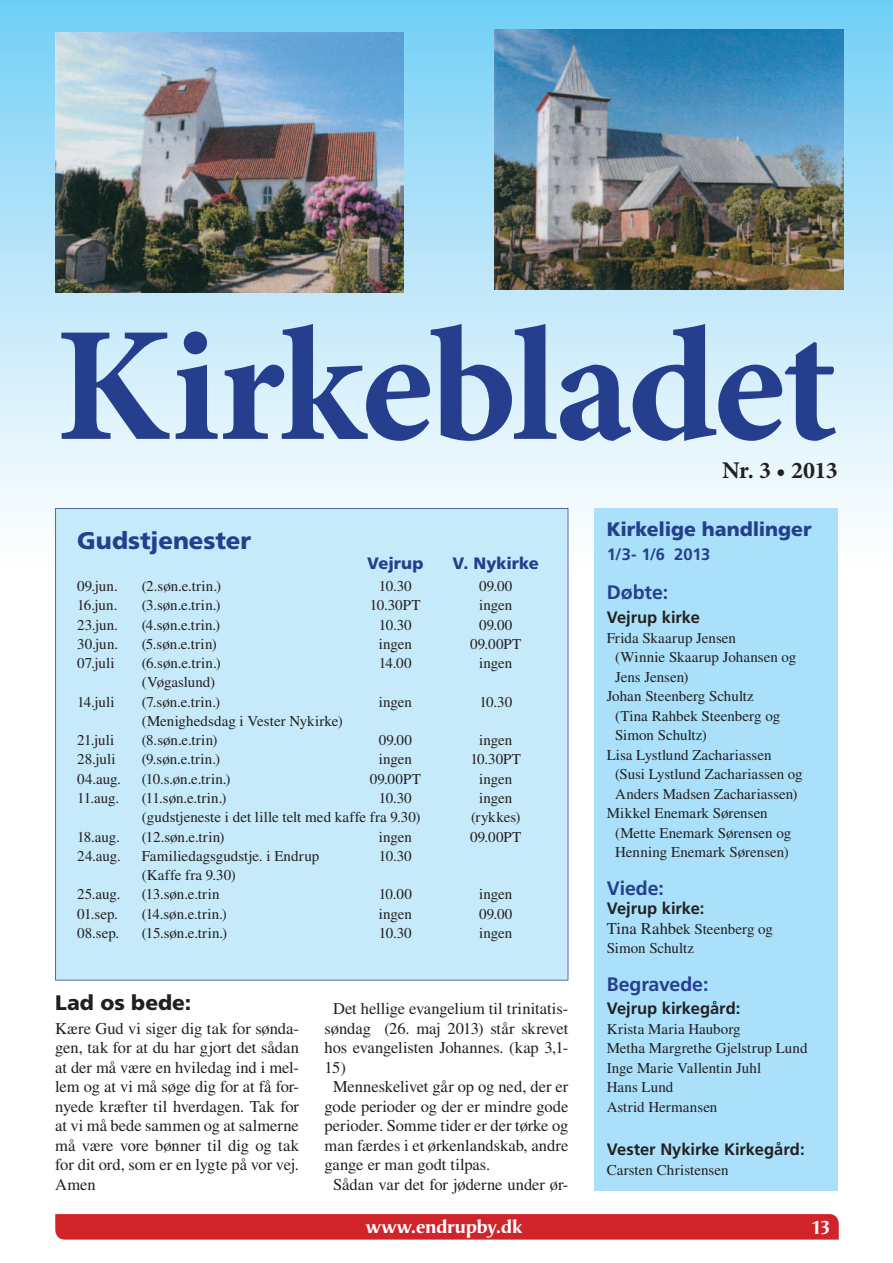
<style>
.page{position:relative;width:893px;height:1263px;background:#fff}
.page>*{position:absolute;margin:0;border:0;box-sizing:border-box;transform-origin:0 0}
.t1{font:700 163.5px "Minion Pro";letter-spacing:-.02em;color:#253f8e}
.t2{font:900 24px "Frutiger LT";color:#253f8e}
.t3{font:700 24px "Minion Pro";letter-spacing:-.025em;color:#231f20}
.t4{font:900 21px "Frutiger LT";color:#231f20}
.t5{font:700 19.5px "Frutiger LT";color:#253f8e}
.t6{font:900 19.5px "Frutiger LT";letter-spacing:-.005em;color:#253f8e}
.t7{font:700 19.5px "Odense";letter-spacing:-.005em;color:#fff}
.t8{font:16.5px/19.5px "Times LT";letter-spacing:-.005em;color:#231f20;text-align:justify}
.t9{font:700 16.5px "Frutiger LT";color:#231f20}
.t10{font:900 16.5px "Frutiger LT";letter-spacing:-.005em;color:#253f8e}
.t11{font:700 16.5px "Frutiger LT";color:#253f8e}
.t12{font:15px/19.5px "Times LT";color:#231f20}
.s1{font-size:16.5px}
</style>
<div class="page">
<div style="left:0;top:0;width:893px;height:621px;background:linear-gradient(to bottom,#77cff4,#fff)"></div>
<img style="left:55px;top:33px;width:349px;height:259px">
<img style="left:495px;top:30px;width:348px;height:259px">
<div style="left:594px;top:508px;width:244px;height:683px;background:#aae0f9"></div>
<div style="left:55px;top:508px;width:513px;height:472px;background:#c6eafa"></div>
<div style="left:55px;top:1214px;width:784px;height:25px;background:#d1232a"></div>
<h1 class="t1" style="left:55px;top:271px;width:784px">Kirkebladet</h1>
<h2 class="t2" style="left:77px;top:526px;width:175px">Gudstjenester</h2>
<p class="t10" style="left:367px;top:553px;width:58px">Vejrup</p>
<p class="t10" style="left:453px;top:553px;width:88px">V. Nykirke</p>
<p class="t12" style="left:77px;top:576px;width:42px">09.jun.</p>
<p class="t12" style="left:142px;top:576px;width:81px">(2.søn.e.trin.)</p>
<p class="t12" style="left:379px;top:576px;width:34px">10.30</p>
<p class="t12" style="left:479px;top:576px;width:35px">09.00</p>
<p class="t12" style="left:77px;top:595px;width:42px">16.jun.</p>
<p class="t12" style="left:142px;top:595px;width:80px">(3.søn.e.trin.)</p>
<p class="t12" style="left:370px;top:595px;width:52px">10.30PT</p>
<p class="t12" style="left:479px;top:595px;width:35px">ingen</p>
<p class="t12" style="left:77px;top:614px;width:42px">23.jun.</p>
<p class="t12" style="left:142px;top:614px;width:80px">(4.søn.e.trin.)</p>
<p class="t12" style="left:379px;top:614px;width:34px">10.30</p>
<p class="t12" style="left:479px;top:614px;width:35px">09.00</p>
<p class="t12" style="left:77px;top:634px;width:42px">30.jun.</p>
<p class="t12" style="left:142px;top:634px;width:76px">(5.søn.e.trin)</p>
<p class="t12" style="left:379px;top:634px;width:35px">ingen</p>
<p class="t12" style="left:470px;top:634px;width:53px">09.00PT</p>
<p class="t12" style="left:77px;top:653px;width:39px">07.juli</p>
<p class="t12" style="left:142px;top:653px;width:80px">(6.søn.e.trin.)</p>
<p class="t12" style="left:379px;top:653px;width:34px">14.00</p>
<p class="t12" style="left:479px;top:653px;width:35px">ingen</p>
<p class="t12" style="left:142px;top:672px;width:75px">(Vøgaslund)</p>
<p class="t12" style="left:77px;top:692px;width:39px">14.juli</p>
<p class="t12" style="left:142px;top:692px;width:80px">(7.søn.e.trin.)</p>
<p class="t12" style="left:379px;top:692px;width:35px">ingen</p>
<p class="t12" style="left:479px;top:692px;width:34px">10.30</p>
<p class="t12" style="left:142px;top:711px;width:202px">(Menighedsdag i Vester Nykirke)</p>
<p class="t12" style="left:77px;top:730px;width:39px">21.juli</p>
<p class="t12" style="left:142px;top:730px;width:77px">(8.søn.e.trin)</p>
<p class="t12" style="left:379px;top:730px;width:35px">09.00</p>
<p class="t12" style="left:479px;top:730px;width:35px">ingen</p>
<p class="t12" style="left:77px;top:749px;width:40px">28.juli</p>
<p class="t12" style="left:142px;top:749px;width:80px">(9.søn.e.trin.)</p>
<p class="t12" style="left:379px;top:749px;width:35px">ingen</p>
<p class="t12" style="left:470px;top:749px;width:52px">10.30PT</p>
<p class="t12" style="left:77px;top:769px;width:45px">04.aug.</p>
<p class="t12" style="left:142px;top:769px;width:90px">(10.s.øn.e.trin.)</p>
<p class="t12" style="left:370px;top:769px;width:53px">09.00PT</p>
<p class="t12" style="left:479px;top:769px;width:35px">ingen</p>
<p class="t12" style="left:77px;top:788px;width:43px">11.aug.</p>
<p class="t12" style="left:142px;top:788px;width:86px">(11.søn.e.trin.)</p>
<p class="t12" style="left:379px;top:788px;width:34px">10.30</p>
<p class="t12" style="left:479px;top:788px;width:35px">ingen</p>
<p class="t12" style="left:142px;top:807px;width:280px">(gudstjeneste i det lille telt med kaffe fra 9.30)</p>
<p class="t12" style="left:471px;top:807px;width:51px">(rykkes)</p>
<p class="t12" style="left:77px;top:827px;width:44px">18.aug.</p>
<p class="t12" style="left:142px;top:827px;width:84px">(12.søn.e.trin)</p>
<p class="t12" style="left:379px;top:827px;width:35px">ingen</p>
<p class="t12" style="left:470px;top:827px;width:53px">09.00PT</p>
<p class="t12" style="left:77px;top:846px;width:45px">24.aug.</p>
<p class="t12" style="left:142px;top:846px;width:179px">Familiedagsgudstje. i Endrup</p>
<p class="t12" style="left:379px;top:846px;width:34px">10.30</p>
<p class="t12" style="left:142px;top:865px;width:95px">(Kaffe fra 9.30)</p>
<p class="t12" style="left:77px;top:884px;width:45px">25.aug.</p>
<p class="t12" style="left:142px;top:884px;width:79px">(13.søn.e.trin</p>
<p class="t12" style="left:379px;top:884px;width:35px">10.00</p>
<p class="t12" style="left:479px;top:884px;width:35px">ingen</p>
<p class="t12" style="left:77px;top:904px;width:42px">01.sep.</p>
<p class="t12" style="left:142px;top:904px;width:87px">(14.søn.e.trin.)</p>
<p class="t12" style="left:379px;top:904px;width:35px">ingen</p>
<p class="t12" style="left:479px;top:904px;width:35px">09.00</p>
<p class="t12" style="left:77px;top:923px;width:44px">08.sep.</p>
<p class="t12" style="left:142px;top:923px;width:87px">(15.søn.e.trin.)</p>
<p class="t12" style="left:379px;top:923px;width:34px">10.30</p>
<p class="t12" style="left:479px;top:923px;width:35px">ingen</p>
<h3 class="t4" style="left:55px;top:990px;width:137px">Lad os bede:</h3>
<p class="t8" style="left:55px;top:1018px;width:245px">Kære Gud vi siger dig tak for sønda&shy;gen, tak for at du har gjort det sådan at der må være en hviledag ind i mel&shy;lem og at vi må søge dig for at få for&shy;nyede kræfter til hverdagen. Tak for at vi må bede sammen og at salmerne må være vore bønner til dig og tak for dit ord, som er en lygte på vor vej.<br>Amen</p>
<p class="t8" style="left:333px;top:999px;width:237px">Det hellige evangelium til trinitatis-</p>
<p class="t8" style="left:325px;top:1018px;width:245px">søndag (26. maj 2013) står skrevet</p>
<p class="t8" style="left:325px;top:1038px;width:245px">hos evangelisten Johannes. (kap 3,1-</p>
<p class="t8" style="left:325px;top:1057px;width:23px">15)</p>
<p class="t8" style="left:333px;top:1077px;width:237px">Menneskelivet går op og ned, der er</p>
<p class="t8" style="left:325px;top:1096px;width:245px">gode perioder og der er mindre gode</p>
<p class="t8" style="left:325px;top:1116px;width:245px">perioder. Somme tider er der tørke og</p>
<p class="t8" style="left:325px;top:1135px;width:245px">man færdes i et ørkenlandskab, andre</p>
<p class="t8" style="left:325px;top:1155px;width:167px">gange er man godt tilpas.</p>
<p class="t8" style="left:333px;top:1174px;width:237px">Sådan var det for jøderne under ør-</p>
<h2 class="t3" style="left:722px;top:454px;width:117px">Nr. 3 • 2013</h2>
<h3 class="t6" style="left:607px;top:518px;width:207px">Kirkelige handlinger</h3>
<p class="t11" style="left:607px;top:545px;width:105px">1/3- 1/6 2013</p>
<h3 class="t5" style="left:607px;top:581px;width:63px">Døbte:</h3>
<p class="t9" style="left:607px;top:608px;width:95px">Vejrup kirke</p>
<p class="t12" style="left:607px;top:628px;width:131px">Frida Skaarup Jensen</p>
<p class="t12" style="left:615px;top:647px;width:183px">(Winnie Skaarup Johansen og</p>
<p class="t12" style="left:615px;top:667px;width:75px">Jens Jensen)</p>
<p class="t12" style="left:607px;top:686px;width:149px">Johan Steenberg Schultz</p>
<p class="t12" style="left:615px;top:706px;width:167px">(Tina Rahbek Steenberg og</p>
<p class="t12" style="left:615px;top:725px;width:93px">Simon Schultz)</p>
<p class="t12" style="left:607px;top:745px;width:166px">Lisa Lystlund Zachariassen</p>
<p class="t12" style="left:615px;top:764px;width:189px">(Susi Lystlund Zachariassen og</p>
<p class="t12" style="left:615px;top:784px;width:184px">Anders Madsen Zachariassen)</p>
<p class="t12" style="left:607px;top:803px;width:163px">Mikkel Enemark Sørensen</p>
<p class="t12" style="left:615px;top:823px;width:178px">(Mette Enemark Sørensen og</p>
<p class="t12" style="left:615px;top:842px;width:175px">Henning Enemark Sørensen)</p>
<h3 class="t5" style="left:607px;top:876px;width:59px">Viede:</h3>
<p class="t9" style="left:607px;top:899px;width:99px">Vejrup kirke:</p>
<p class="t12" style="left:607px;top:919px;width:168px"><span class="s1">Tina Rahbe</span>k Steenberg og<br>Simon Schultz</p>
<h3 class="t5" style="left:607px;top:972px;width:103px">Begravede:</h3>
<p class="t9" style="left:607px;top:999px;width:135px">Vejrup kirkegård:</p>
<p class="t12" style="left:607px;top:1019px;width:202px">Krista Maria Hauborg<br>Metha Margrethe Gjelstrup Lund<br>Inge Marie Vallentin Juhl<br>Hans Lund<br>Astrid Hermansen</p>
<p class="t9" style="left:607px;top:1140px;width:199px">Vester Nykirke Kirkegård:</p>
<p class="t12" style="left:607px;top:1160px;width:123px">Carsten Christensen</p>
<h3 class="t7" style="left:366px;top:1215px;width:158px">www.endrupby.dk</h3>
<h3 class="t7" style="left:810px;top:1216px;width:21px">13</h3>
</div>
